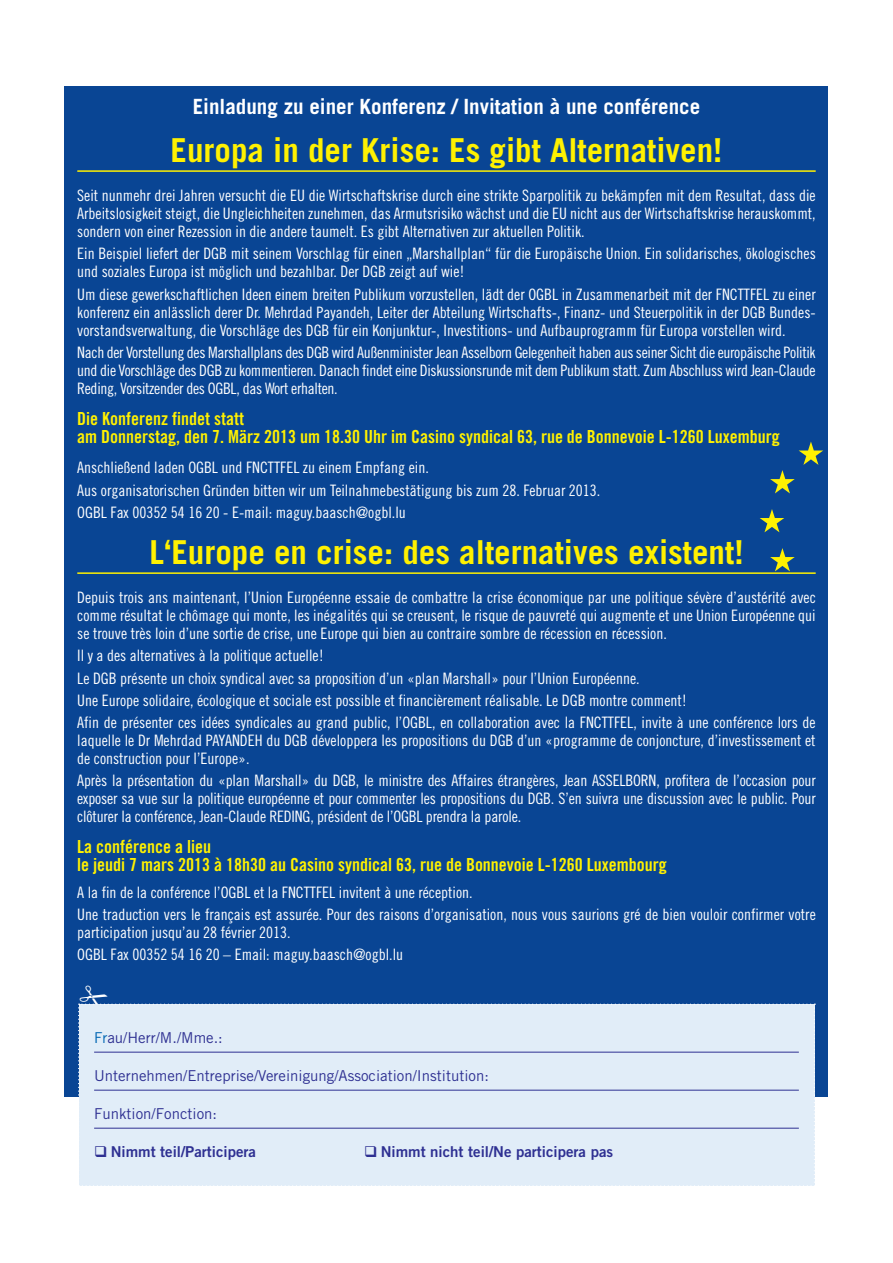
<style>
.page{position:relative;width:893px;height:1263px;background:#fff}
.page>*{position:absolute;margin:0;border:0;box-sizing:border-box;transform-origin:0 0}
.t1{font:700 33px "Trade Gothic LT Std";color:#fff101}
.t2{font:700 21px "Trade Gothic LT Std";color:#fff}
.t3{font:18px/18px "Trade Gothic LT Std Bd Cn 20";color:#fff101}
.t4{font:15.75px/18px "Trade Gothic LT Std Cn 18";color:#fff}
.t5{font:15px "Trade Gothic LT Std";color:#2e3092}
.t6{font:15px "Trade Gothic LT Std Bd 2";color:#2e3092}
.s1{color:#0166b3}
</style>
<div class="page">
<div style="left:65px;top:86px;width:763px;height:1010px;background:#094594"></div>
<hr style="left:77px;top:170px;width:739px;height:2px;background:#fff101">
<hr style="left:77px;top:572px;width:739px;height:2px;background:#fff101">
<svg style="left:770px;top:441px;width:53px;height:52px"></svg>
<svg style="left:760px;top:509px;width:24px;height:23px"></svg>
<svg style="left:770px;top:548px;width:25px;height:23px"></svg>
<div style="left:78px;top:1003px;width:737px;height:183px;background:#e1edf8"></div>
<h2 class="t2" style="left:193px;top:93px;width:509px">Einladung zu einer Konferenz / Invitation à une conférence</h2>
<h1 class="t1" style="left:171px;top:130px;width:553px">Europa in der Krise: Es gibt Alternativen!</h1>
<p class="t4" style="left:77px;top:186px;width:740px;text-align:justify">Seit nunmehr drei Jahren versucht die EU die Wirtschaftskrise durch eine strikte Sparpolitik zu bekämpfen mit dem Resultat, dass die Arbeitslosigkeit steigt, die Ungleichheiten zunehmen, das Armutsrisiko wächst und die EU nicht aus der Wirtschaftskrise herauskommt, sondern von einer Rezession in die andere taumelt. Es gibt Alternativen zur aktuellen Politik.</p>
<p class="t4" style="left:77px;top:245px;width:740px">Ein Beispiel liefert der DGB mit seinem Vorschlag für einen „Marshallplan“ für die Europäische Union. Ein solidarisches, ökologisches und soziales Europa ist möglich und bezahlbar. Der DGB zeigt auf wie!</p>
<p class="t4" style="left:77px;top:285px;width:740px;text-align:justify">Um diese gewerkschaftlichen Ideen einem breiten Publikum vorzustellen, lädt der OGBL in Zusammenarbeit mit der FNCTTFEL zu einer konferenz ein anlässlich derer Dr. Mehrdad Payandeh, Leiter der Abteilung Wirtschafts-, Finanz- und Steuerpolitik in der DGB Bundes&shy;vorstandsverwaltung, die Vorschläge des DGB für ein Konjunktur-, Investitions- und Aufbauprogramm für Europa vorstellen wird.</p>
<p class="t4" style="left:77px;top:343px;width:740px;text-align:justify">Nach der Vorstellung des Marshallplans des DGB wird Außenminister Jean Asselborn Gelegenheit haben aus seiner Sicht die europäische Politik und die Vorschläge des DGB zu kommentieren. Danach findet eine Diskussionsrunde mit dem Publikum statt. Zum Abschluss wird Jean-Claude Reding, Vorsitzender des OGBL, das Wort erhalten.</p>
<p class="t3" style="left:77px;top:409px;width:704px">Die Konferenz findet statt<br>am Donnerstag, den 7. März 2013 um 18.30 Uhr im Casino syndical 63, rue de Bonnevoie L-1260 Luxemburg</p>
<p class="t4" style="left:77px;top:456px;width:525px;line-height:22.2px">Anschließend laden OGBL und FNCTTFEL zu einem Empfang ein.<br>Aus organisatorischen Gründen bitten wir um Teilnahmebestätigung bis zum 28. Februar 2013.<br>OGBL Fax 00352 54 16 20 - E-mail: maguy.baasch@ogbl.lu</p>
<h1 class="t1" style="left:149px;top:532px;width:595px">L‘Europe en crise: des alternatives existent!</h1>
<p class="t4" style="left:77px;top:588px;width:740px;text-align:justify">Depuis trois ans maintenant, l’Union Européenne essaie de combattre la crise économique par une politique sévère d’austérité avec comme résultat le chômage qui monte, les inégalités qui se creusent, le risque de pauvreté qui augmente et une Union Européenne qui se trouve très loin d’une sortie de crise, une Europe qui bien au contraire sombre de récession en récession.</p>
<p class="t4" style="left:77px;top:644px;width:740px;line-height:22.2px">Il y a des alternatives à la politique actuelle!<br>Le DGB présente un choix syndical avec sa proposition d’un «plan Marshall» pour l’Union Européenne.<br>Une Europe solidaire, écologique et sociale est possible et financièrement réalisable. Le DGB montre comment!<br>Afin de présenter ces idées syndicales au grand public, l’OGBL, en collaboration avec la FNCTTFEL, invite à une conférence lors de</p>
<p class="t4" style="left:77px;top:731px;width:740px">laquelle le Dr Mehrdad PAYANDEH du DGB développera les propositions du DGB d’un «programme de conjoncture, d’investissement et de construction pour l’Europe».</p>
<p class="t4" style="left:77px;top:772px;width:740px;text-align:justify">Après la présentation du «plan Marshall» du DGB, le ministre des Affaires étrangères, Jean ASSELBORN, profitera de l’occasion pour exposer sa vue sur la politique européenne et pour commenter les propositions du DGB. S’en suivra une discussion avec le public. Pour clôturer la conférence, Jean-Claude REDING, président de l’OGBL prendra la parole.</p>
<p class="t3" style="left:77px;top:838px;width:591px">La conférence a lieu<br>le jeudi 7 mars 2013 à 18h30 au Casino syndical 63, rue de Bonnevoie L-1260 Luxembourg</p>
<p class="t4" style="left:77px;top:881px;width:740px;line-height:22.2px">A la fin de la conférence l’OGBL et la FNCTTFEL invitent à une réception.<br>Une traduction vers le français est assurée. Pour des raisons d’organisation, nous vous saurions gré de bien vouloir confirmer votre</p>
<p class="t4" style="left:77px;top:921px;width:327px;line-height:22.2px">participation jusqu’au 28 février 2013.<br>OGBL Fax 00352 54 16 20 – Email: maguy.baasch@ogbl.lu</p>
<p class="t5" style="left:94px;top:1029px;width:130px"><span class="s1">Fr</span>au/Herr/M./Mme.:</p>
<p class="t5" style="left:94px;top:1067px;width:396px">Unternehmen/Entreprise/Vereinigung/Association/Institution:</p>
<p class="t5" style="left:94px;top:1105px;width:124px">Funktion/Fonction:</p>
<p class="t6" style="left:94px;top:1143px;width:163px">❑ Nimmt teil/Participera</p>
<p class="t6" style="left:364px;top:1143px;width:251px">❑ Nimmt nicht teil/Ne participera pas</p>
</div>
